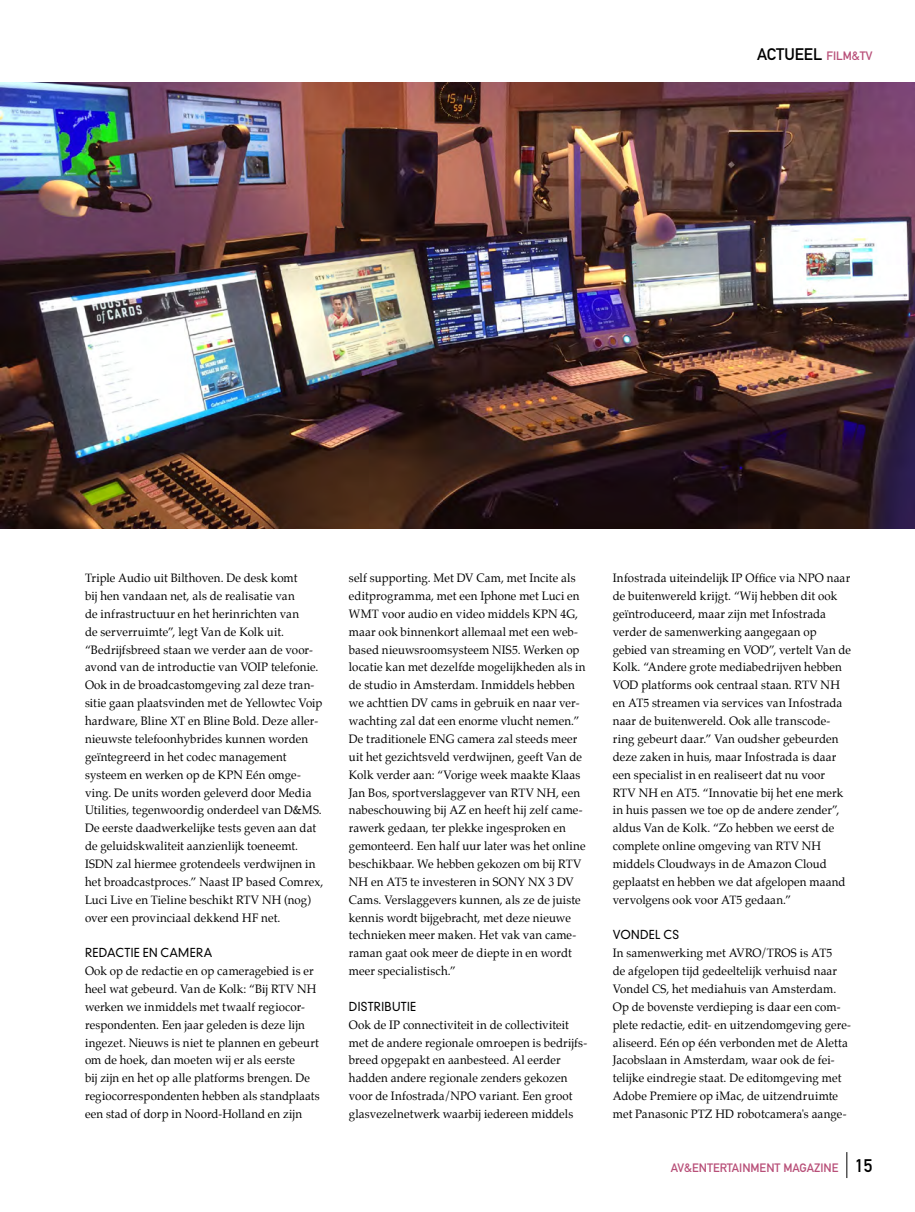
<style>
.page{position:relative;width:915px;height:1212px;background:#fff}
.page>*{position:absolute;margin:0;border:0;box-sizing:border-box;transform-origin:0 0}
.t1{font:16.5px "DIN Mittelschrift";color:#000}
.t2{font:12px/17.9px "Palatino";letter-spacing:.01em;color:#000;scale:.96 1}
.t3{font:300 12px "DIN Neuzeit Grotesk";letter-spacing:.025em;color:#000;scale:.96 1}
.t4{font:12px "DIN Mittelschrift";color:#b84f78}
.s1{font-size:12px;color:#b84f78}
.s2{font-size:18px;color:#000}
</style>
<div class="page">
<img style="left:0;top:82px;width:914px;height:447px">
<svg style="left:846px;top:1152px;width:1px;height:26px"></svg>
<h1 class="t1" style="left:756px;top:44px;width:117px">ACTUEEL <span class="s1">FILM&amp;TV</span></h1>
<p class="t2" style="left:85px;top:569px;width:250px">Triple Audio uit Bilthoven. De desk komt<br>bij hen vandaan net, als de realisatie van<br>de infrastructuur en het herinrichten van<br>de serverruimte”, legt Van de Kolk uit. “Bedrijfsbreed staan we verder aan de voor&shy;avond van de introductie van VOIP telefonie.<br>Ook in de broadcastomgeving zal deze tran&shy;sitie gaan plaatsvinden met de Yellowtec Voip hardware, Bline XT en Bline Bold. Deze aller&shy;nieuwste telefoonhybrides kunnen worden geïntegreerd in het codec management systeem en werken op de KPN Eén omge&shy;ving. De units worden geleverd door Media Utilities, tegenwoordig onderdeel van D&amp;MS.<br>De eerste daadwerkelijke tests geven aan dat de geluidskwaliteit aanzienlijk toeneemt.<br>ISDN zal hiermee grotendeels verdwijnen in het broadcastproces.” Naast IP based Comrex, Luci Live en Tieline beschikt RTV NH (nog) over een provinciaal dekkend HF net.</p>
<p class="t3" style="left:85px;top:946px;width:134px">REDACTIE EN CAMERA</p>
<p class="t2" style="left:85px;top:962px;width:246px">Ook op de redactie en op cameragebied is er heel wat gebeurd. Van de Kolk: “Bij RTV NH werken we inmiddels met twaalf regiocor&shy;respondenten. Een jaar geleden is deze lijn ingezet. Nieuws is niet te plannen en gebeurt om de hoek, dan moeten wij er als eerste<br>bij zijn en het op alle platforms brengen. De regiocorrespondenten hebben als standplaats een stad of dorp in Noord-Holland en zijn</p>
<p class="t2" style="left:349px;top:569px;width:248px">self supporting. Met DV Cam, met Incite als editprogramma, met een Iphone met Luci en WMT voor audio en video middels KPN 4G, maar ook binnenkort allemaal met een web&shy;based nieuwsroomsysteem NIS5. Werken op locatie kan met dezelfde mogelijkheden als in de studio in Amsterdam. Inmiddels hebben we achttien DV cams in gebruik en naar ver&shy;wachting zal dat een enorme vlucht nemen.” De traditionele ENG camera zal steeds meer uit het gezichtsveld verdwijnen, geeft Van de Kolk verder aan: “Vorige week maakte Klaas Jan Bos, sportverslaggever van RTV NH, een nabeschouwing bij AZ en heeft hij zelf came&shy;rawerk gedaan, ter plekke ingesproken en gemonteerd. Een half uur later was het online beschikbaar. We hebben gekozen om bij RTV NH en AT5 te investeren in SONY NX 3 DV Cams. Verslaggevers kunnen, als ze de juiste kennis wordt bijgebracht, met deze nieuwe technieken meer maken. Het vak van came&shy;raman gaat ook meer de diepte in en wordt meer specialistisch.”</p>
<p class="t3" style="left:349px;top:999px;width:71px">DISTRIBUTIE</p>
<p class="t2" style="left:349px;top:1015px;width:250px">Ook de IP connectiviteit in de collectiviteit met de andere regionale omroepen is bedrijfs&shy;breed opgepakt en aanbesteed. Al eerder hadden andere regionale zenders gekozen voor de Infostrada/NPO variant. Een groot glasvezelnetwerk waarbij iedereen middels</p>
<p class="t2" style="left:612px;top:569px;width:250px">Infostrada uiteindelijk IP Office via NPO naar de buitenwereld krijgt. “Wij hebben dit ook geïntroduceerd, maar zijn met Infostrada verder de samenwerking aangegaan op gebied van streaming en VOD”, vertelt Van de Kolk. “Andere grote mediabedrijven hebben VOD platforms ook centraal staan. RTV NH en AT5 streamen via services van Infostrada naar de buitenwereld. Ook alle transcode&shy;ring gebeurt daar.” Van oudsher gebeurden deze zaken in huis, maar Infostrada is daar een specialist in en realiseert dat nu voor RTV NH en AT5. “Innovatie bij het ene merk in huis passen we toe op de andere zender”, aldus Van de Kolk. “Zo hebben we eerst de complete online omgeving van RTV NH middels Cloudways in de Amazon Cloud geplaatst en hebben we dat afgelopen maand vervolgens ook voor AT5 gedaan.”</p>
<p class="t3" style="left:612px;top:928px;width:70px">VONDEL CS</p>
<p class="t2" style="left:612px;top:944px;width:250px">In samenwerking met AVRO/TROS is AT5<br>de afgelopen tijd gedeeltelijk verhuisd naar Vondel CS, het mediahuis van Amsterdam.<br>Op de bovenste verdieping is daar een com&shy;plete redactie, edit- en uitzendomgeving gere&shy;aliseerd. Eén op één verbonden met de Aletta Jacobslaan in Amsterdam, waar ook de fei&shy;telijke eindregie staat. De editomgeving met Adobe Premiere op iMac, de uitzendruimte met Panasonic PTZ HD robotcamera's aange-</p>
<p class="t4" style="left:670px;top:1161px;width:203px">AV&amp;ENTERTAINMENT MAGAZINE <span class="s2">15</span></p>
</div>
